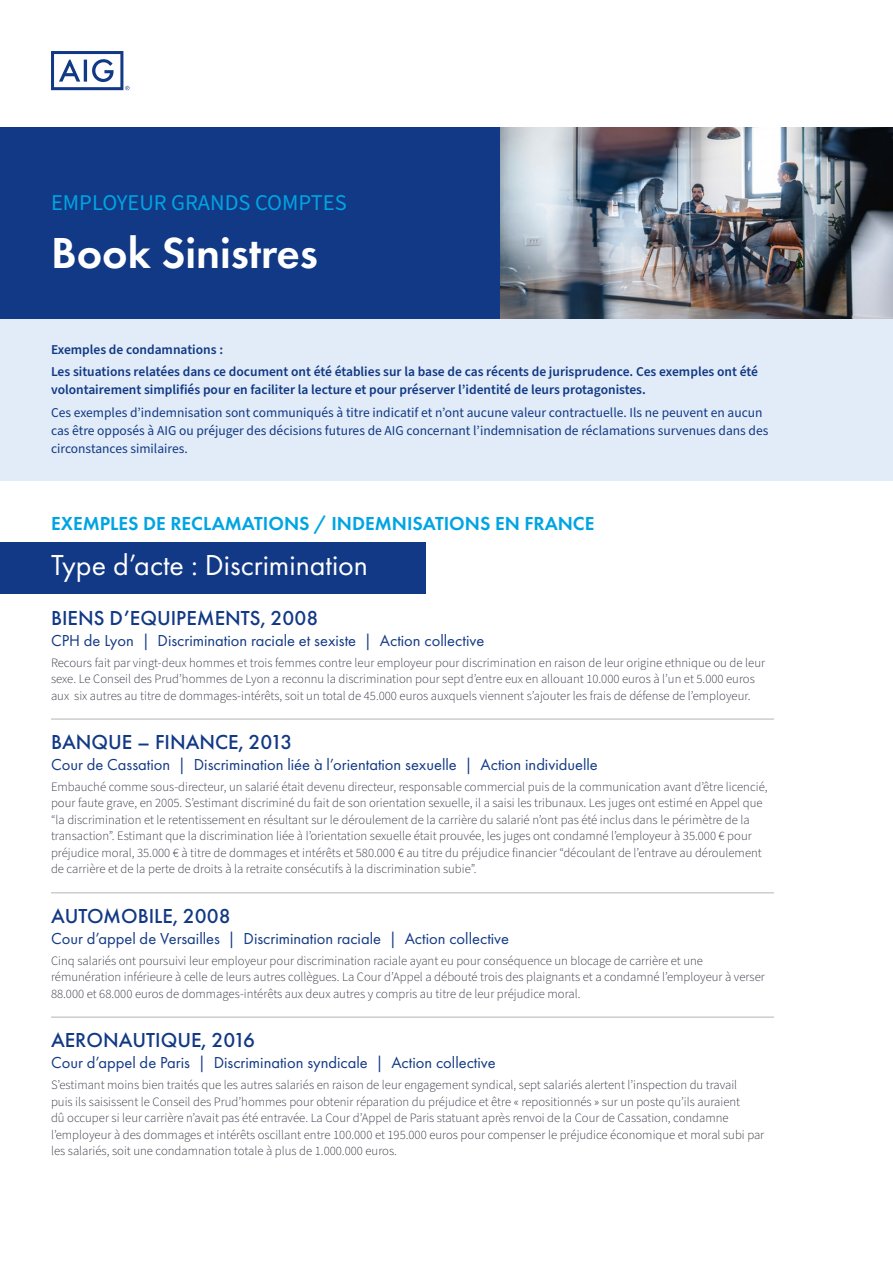
<style>
.page{position:relative;width:893px;height:1263px;background:#fff}
.page>*{position:absolute;margin:0;border:0;box-sizing:border-box;transform-origin:0 0}
.t1{font:600 45px "Futura PT";color:#fff}
.t2{font:30px "Futura PT";color:#fff}
.t3{font:22.5px "Source Sans Pro";color:#00a4e3}
.t4{font:500 21px "Futura PT";color:#123985}
.t5{font:600 19.5px "Futura PT";color:#00a4e3}
.t6{font:16.5px "Futura PT";color:#123985}
.t7{font:13.5px/18px "Source Sans Pro";color:#123985}
.t8{font:600 13.5px/22.2px "Source Sans Pro";color:#123985}
.t9{font:300 12.75px/16.5px "Source Sans Pro";color:#343741}
</style>
<div class="page">
<img style="left:500px;top:128px;width:393px;height:191px">
<div style="left:0;top:319px;width:893px;height:161px;background:#e1ecf8"></div>
<svg style="left:51px;top:51px;width:79px;height:39px"></svg>
<div style="left:0;top:128px;width:500px;height:191px;background:#123985"></div>
<div style="left:0;top:542px;width:425px;height:51px;background:#123985"></div>
<hr style="left:51px;top:719px;width:723px;height:1px;background:#b1b4b6">
<hr style="left:51px;top:892px;width:723px;height:1px;background:#b1b4b6">
<hr style="left:51px;top:1017px;width:723px;height:1px;background:#b1b4b6">
<h3 class="t3" style="left:51px;top:188px;width:297px">EMPLOYEUR GRANDS COMPTES</h3>
<h1 class="t1" style="left:51px;top:225px;width:269px">Book Sinistres</h1>
<p class="t8" style="left:51px;top:339px;width:708px">Exemples de condamnations :<br>Les situations relatées dans ce document ont été établies sur la base de cas récents de jurisprudence. Ces exemples ont été</p>
<p class="t8" style="left:51px;top:379px;width:596px">volontairement simplifiés pour en faciliter la lecture et pour préserver l’identité de leurs protagonistes.</p>
<p class="t7" style="left:51px;top:403px;width:719px">Ces exemples d’indemnisation sont communiqués à titre indicatif et n’ont aucune valeur contractuelle. Ils ne peuvent en aucun cas être opposés à AIG ou préjuger des décisions futures de AIG concernant l’indemnisation de réclamations survenues dans des circonstances similaires.</p>
<h3 class="t5" style="left:51px;top:511px;width:545px">EXEMPLES DE RECLAMATIONS / INDEMNISATIONS EN FRANCE</h3>
<h2 class="t2" style="left:51px;top:548px;width:319px">Type d’acte : Discrimination</h2>
<h3 class="t4" style="left:51px;top:605px;width:269px">BIENS D’EQUIPEMENTS, 2008</h3>
<p class="t6" style="left:51px;top:631px;width:435px">CPH de Lyon | Discrimination raciale et sexiste | Action collective</p>
<p class="t9" style="left:51px;top:655px;width:716px">Recours fait par vingt-deux hommes et trois femmes contre leur employeur pour discrimination en raison de leur origine ethnique ou de leur sexe. Le Conseil des Prud’hommes de Lyon a reconnu la discrimination pour sept d’entre eux en allouant 10.000 euros à l’un et 5.000 euros aux six autres au titre de dommages-intérêts, soit un total de 45.000 euros auxquels viennent s’ajouter les frais de défense de l’employeur.</p>
<h3 class="t4" style="left:51px;top:729px;width:243px">BANQUE – FINANCE, 2013</h3>
<p class="t6" style="left:51px;top:755px;width:548px">Cour de Cassation | Discrimination liée à l’orientation sexuelle | Action individuelle</p>
<p class="t9" style="left:51px;top:779px;width:718px">Embauché comme sous-directeur, un salarié était devenu directeur, responsable commercial puis de la communication avant d’être licencié, pour faute grave, en 2005. S’estimant discriminé du fait de son orientation sexuelle, il a saisi les tribunaux. Les juges ont estimé en Appel que “la discrimination et le retentissement en résultant sur le déroulement de la carrière du salarié n’ont pas été inclus dans le périmètre de la transaction”. Estimant que la discrimination liée à l’orientation sexuelle était prouvée, les juges ont condamné l’employeur à 35.000 € pour préjudice moral, 35.000 € à titre de dommages et intérêts et 580.000 € au titre du préjudice financier “découlant de l’entrave au déroulement de carrière et de la perte de droits à la retraite consécutifs à la discrimination subie”.</p>
<h3 class="t4" style="left:51px;top:903px;width:181px">AUTOMOBILE, 2008</h3>
<p class="t6" style="left:51px;top:929px;width:460px">Cour d’appel de Versailles | Discrimination raciale | Action collective</p>
<p class="t9" style="left:51px;top:953px;width:715px">Cinq salariés ont poursuivi leur employeur pour discrimination raciale ayant eu pour conséquence un blocage de carrière et une rémunération inférieure à celle de leurs autres collègues. La Cour d’Appel a débouté trois des plaignants et a condamné l’employeur à verser<br>88.000 et 68.000 euros de dommages-intérêts aux deux autres y compris au titre de leur préjudice moral.</p>
<h3 class="t4" style="left:51px;top:1028px;width:205px">AERONAUTIQUE, 2016</h3>
<p class="t6" style="left:51px;top:1053px;width:446px">Cour d’appel de Paris | Discrimination syndicale | Action collective</p>
<p class="t9" style="left:51px;top:1077px;width:715px">S’estimant moins bien traités que les autres salariés en raison de leur engagement syndical, sept salariés alertent l’inspection du travail<br>puis ils saisissent le Conseil des Prud’hommes pour obtenir réparation du préjudice et être « repositionnés » sur un poste qu’ils auraient<br>dû occuper si leur carrière n’avait pas été entravée. La Cour d’Appel de Paris statuant après renvoi de la Cour de Cassation, condamne l’employeur à des dommages et intérêts oscillant entre 100.000 et 195.000 euros pour compenser le préjudice économique et moral subi par les salariés, soit une condamnation totale à plus de 1.000.000 euros.</p>
</div>
